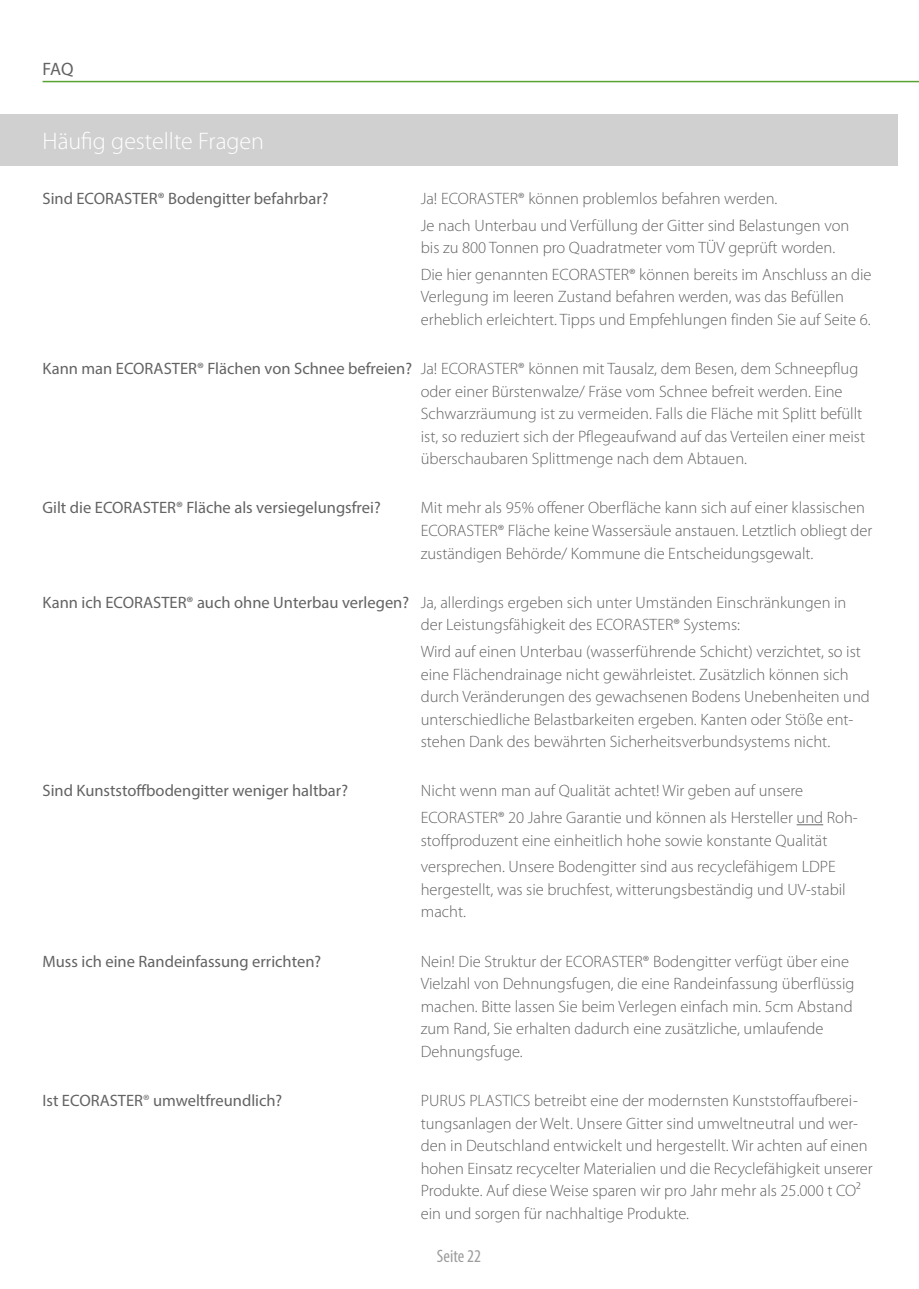
<style>
.page{position:relative;width:919px;height:1289px;background:#fff}
.page>*{position:absolute;margin:0;border:0;box-sizing:border-box;transform-origin:0 0}
.t1{font:300 24px "Myriad Pro";color:#fff}
.t2{font:condensed 18px "Myriad Pro";color:#9d9d9c}
.t3{font:18px "Myriad Pro";color:#646363}
.t4{font:300 16.5px/22.5px "Myriad Pro";color:#646363}
.t5{font:16.5px "Myriad Pro";color:#646363}
.s1{font-weight:400}
.s2{font-weight:300}
</style>
<div class="page">
<div style="left:0;top:115px;width:897px;height:51px;background:#d0d0d0"></div>
<svg style="left:796px;top:824px;width:27px;height:1px"></svg>
<hr style="left:43px;top:81px;width:875px;height:1px;background:#58a332">
<p class="t3" style="left:43px;top:58px;width:32px">FAQ</p>
<h1 class="t1" style="left:43px;top:128px;width:223px">Häufig gestellte Fragen</h1>
<p class="t5" style="left:43px;top:188px;width:287px">Sind ECORASTER® Bodengitter befahrbar?</p>
<p class="t4" style="left:421px;top:185px;width:430px;line-height:26.7px">Ja! ECORASTER® können problemlos befahren werden.<br>Je nach Unterbau und Verfüllung der Gitter sind Belastungen von</p>
<p class="t4" style="left:421px;top:234px;width:452px;line-height:26.7px">bis zu 800 Tonnen pro Quadratmeter vom TÜV geprüft worden.<br>Die hier genannten ECORASTER® können bereits im Anschluss an die</p>
<p class="t4" style="left:421px;top:286px;width:451px">Verlegung im leeren Zustand befahren werden, was das Befüllen erheblich erleichtert. Tipps und Empfehlungen finden Sie auf Seite 6.</p>
<p class="t4" style="left:421px;top:358px;width:446px;text-indent:-378px"><span class="s1">Kann man ECORASTER® Flächen von Schnee befreien?</span> Ja! ECORASTER® können mit Tausalz, dem Besen, dem Schneepflug oder einer Bürstenwalze/ Fräse vom Schnee befreit werden. Eine Schwarzräumung ist zu vermeiden. Falls die Fläche mit Splitt befüllt ist, so reduziert sich der Pflegeaufwand auf das Verteilen einer meist überschaubaren Splittmenge nach dem Abtauen.</p>
<p class="t5" style="left:43px;top:498px;width:339px">Gilt die ECORASTER® Fläche als versiegelungsfrei?</p>
<p class="t4" style="left:421px;top:497px;width:453px">Mit mehr als 95% offener Oberfläche kann sich auf einer klassischen<br>ECORASTER® Fläche keine Wassersäule anstauen. Letztlich obliegt der zuständigen Behörde/ Kommune die Entscheidungsgewalt.</p>
<p class="t4" style="left:421px;top:591px;width:427px;text-indent:-378px"><span class="s1">Kann ich ECORASTER® auch ohne Unterbau verlegen?</span> Ja, allerdings ergeben sich unter Umständen Einschränkungen in der Leistungsfähigkeit des ECORASTER® Systems:</p>
<p class="t4" style="left:421px;top:640px;width:450px">Wird auf einen Unterbau (wasserführende Schicht) verzichtet, so ist eine Flächendrainage nicht gewährleistet. Zusätzlich können sich durch Veränderungen des gewachsenen Bodens Unebenheiten und unterschiedliche Belastbarkeiten ergeben. Kanten oder Stöße ent&shy;stehen Dank des bewährten Sicherheitsverbundsystems nicht.</p>
<p class="t5" style="left:43px;top:780px;width:307px">Sind Kunststoffbodengitter weniger haltbar?</p>
<p class="t4" style="left:421px;top:777px;width:438px;line-height:26.7px">Nicht wenn man auf Qualität achtet! Wir geben auf unsere<br>ECORASTER® 20 Jahre Garantie und können als Hersteller und Roh-</p>
<p class="t4" style="left:421px;top:827px;width:416px;line-height:26.7px">stoffproduzent eine einheitlich hohe sowie konstante Qualität versprechen. Unsere Bodengitter sind aus recyclefähigem LDPE</p>
<p class="t4" style="left:421px;top:878px;width:426px">hergestellt, was sie bruchfest, witterungsbeständig und UV-stabil macht.</p>
<p class="t5" style="left:43px;top:951px;width:280px">Muss ich eine Randeinfassung errichten?</p>
<p class="t4" style="left:421px;top:950px;width:435px">Nein! Die Struktur der ECORASTER® Bodengitter verfügt über eine Vielzahl von Dehnungsfugen, die eine Randeinfassung überflüssig machen. Bitte lassen Sie beim Verlegen einfach min. 5cm Abstand zum Rand, Sie erhalten dadurch eine zusätzliche, umlaufende Dehnungsfuge.</p>
<p class="t5" style="left:43px;top:1090px;width:241px">Ist ECORASTER<span class="s2">®</span> umweltfreundlich?</p>
<p class="t4" style="left:421px;top:1089px;width:453px">PURUS PLASTICS betreibt eine der modernsten Kunststoffaufberei&shy;tungsanlagen der Welt. Unsere Gitter sind umweltneutral und wer&shy;den in Deutschland entwickelt und hergestellt. Wir achten auf einen hohen Einsatz recycelter Materialien und die Recyclefähigkeit unserer Produkte. Auf diese Weise sparen wir pro Jahr mehr als 25.000 t CO² ein und sorgen für nachhaltige Produkte.</p>
<p class="t2" style="left:437px;top:1245px;width:46px">Seite 22</p>
</div>
